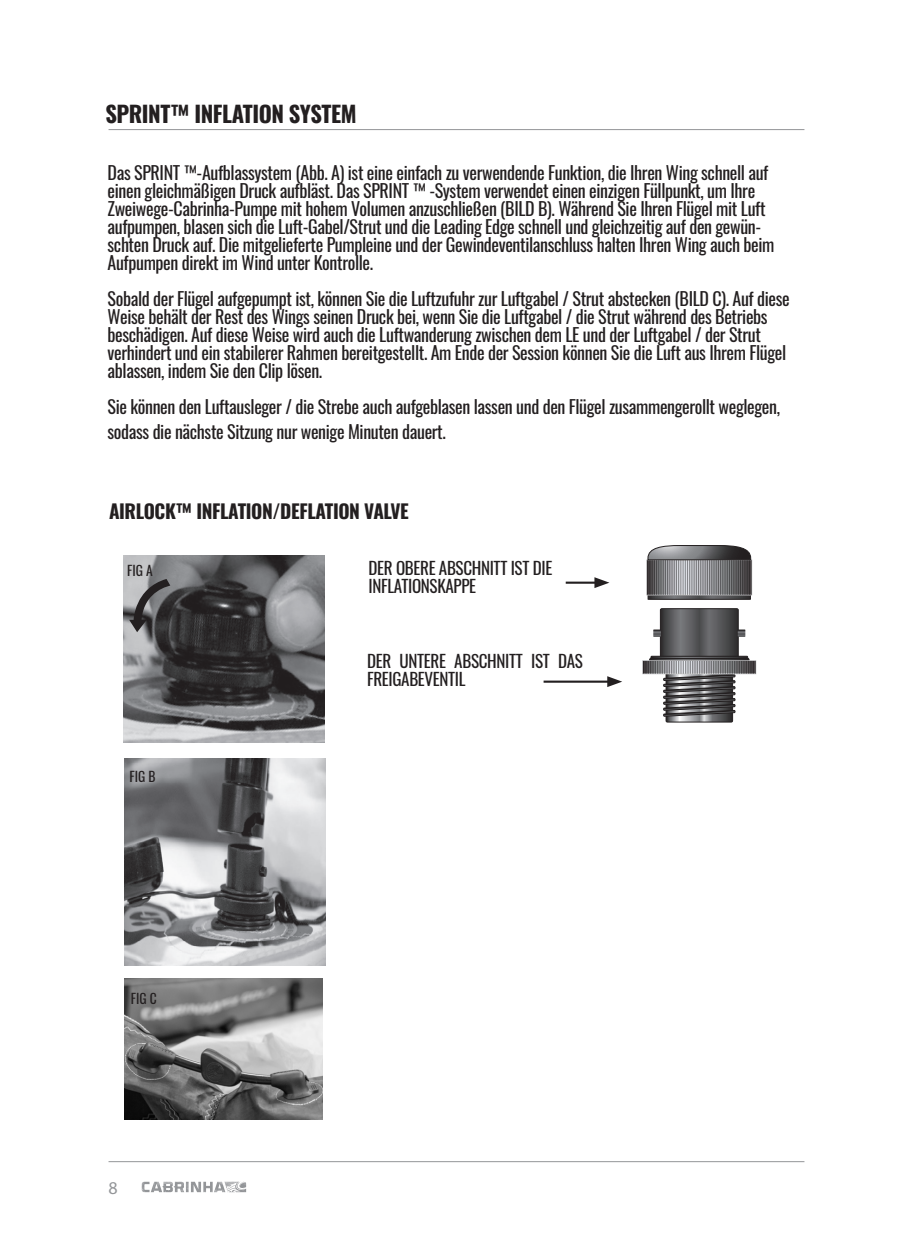
<style>
.page{position:relative;width:913px;height:1257px;background:#fff}
.page>*{position:absolute;margin:0;border:0;box-sizing:border-box;transform-origin:0 0}
.t1{font:700 22.5px "Oswald";letter-spacing:-.02em;color:#231f20}
.t2{font:700 19.12px "Oswald";letter-spacing:-.02em;color:#231f20}
.t3{font:18px/18px "Oswald";letter-spacing:-.02em;color:#231f20}
.t4{font:18px "Myriad Pro";color:#939598}
.t5{font:17.1px/18.2px "Oswald";letter-spacing:-.02em;color:#231f20}
.t6{font:13.5px "Oswald";color:#231f20}
</style>
<div class="page">
<hr style="left:108px;top:129px;width:696px;height:1px;background:#939598">
<hr style="left:108px;top:1161px;width:696px;height:1px;background:#939598">
<svg style="left:142px;top:1181px;width:104px;height:11px"></svg>
<hr style="left:565px;top:581px;width:32px;height:2px;background:#231f20">
<svg style="left:594px;top:577px;width:15px;height:11px"></svg>
<hr style="left:543px;top:680px;width:67px;height:2px;background:#231f20">
<svg style="left:607px;top:676px;width:15px;height:11px"></svg>
<svg style="left:642px;top:608px;width:114px;height:114px"></svg>
<svg style="left:646px;top:545px;width:105px;height:55px"></svg>
<img style="left:124px;top:758px;width:201px;height:207px">
<img style="left:123px;top:555px;width:201px;height:187px">
<svg style="left:129px;top:579px;width:41px;height:53px"></svg>
<img style="left:124px;top:978px;width:198px;height:141px">
<p class="t1" style="left:105px;top:102px;width:252px">SPRINT™ INFLATION SYSTEM</p>
<p class="t3" style="left:107px;top:162px;width:668px">Das SPRINT ™-Aufblassystem (Abb. A) ist eine einfach zu verwendende Funktion, die Ihren Wing schnell auf einen gleichmäßigen Druck aufbläst. Das SPRINT ™ -System verwendet einen einzigen Füllpunkt, um Ihre Zweiwege-Cabrinha-Pumpe mit hohem Volumen anzuschließen (BILD B). Während Sie Ihren Flügel mit Luft aufpumpen, blasen sich die Luft-Gabel/Strut und die Leading Edge schnell und gleichzeitig auf den gewün&shy;schten Druck auf. Die mitgelieferte Pumpleine und der Gewindeventilanschluss halten Ihren Wing auch beim Aufpumpen direkt im Wind unter Kontrolle.</p>
<p class="t3" style="left:107px;top:288px;width:683px">Sobald der Flügel aufgepumpt ist, können Sie die Luftzufuhr zur Luftgabel / Strut abstecken (BILD C). Auf diese Weise behält der Rest des Wings seinen Druck bei, wenn Sie die Luftgabel / die Strut während des Betriebs beschädigen. Auf diese Weise wird auch die Luftwanderung zwischen dem LE und der Luftgabel / der Strut verhindert und ein stabilerer Rahmen bereitgestellt. Am Ende der Session können Sie die Luft aus Ihrem Flügel ablassen, indem Sie den Clip lösen.</p>
<p class="t3" style="left:107px;top:396px;width:673px">Sie können den Luftausleger / die Strebe auch aufgeblasen lassen und den Flügel zusammengerollt weglegen,</p>
<p class="t3" style="left:107px;top:421px;width:339px">sodass die nächste Sitzung nur wenige Minuten dauert.</p>
<p class="t2" style="left:109px;top:501px;width:301px">AIRLOCK™ INFLATION/DEFLATION VALVE</p>
<p class="t6" style="left:127px;top:559px;width:27px">FIG A</p>
<p class="t6" style="left:129px;top:764px;width:28px">FIG B</p>
<p class="t6" style="left:131px;top:986px;width:27px">FIG C</p>
<p class="t4" style="left:108px;top:1176px;width:11px">8</p>
<p class="t5" style="left:368px;top:557px;width:185px">DER OBERE ABSCHNITT IST DIE<br>INFLATIONSKAPPE</p>
<p class="t5" style="left:367px;top:650px;width:217px">DER UNTERE ABSCHNITT IST DAS<br>FREIGABEVENTIL</p>
</div>
